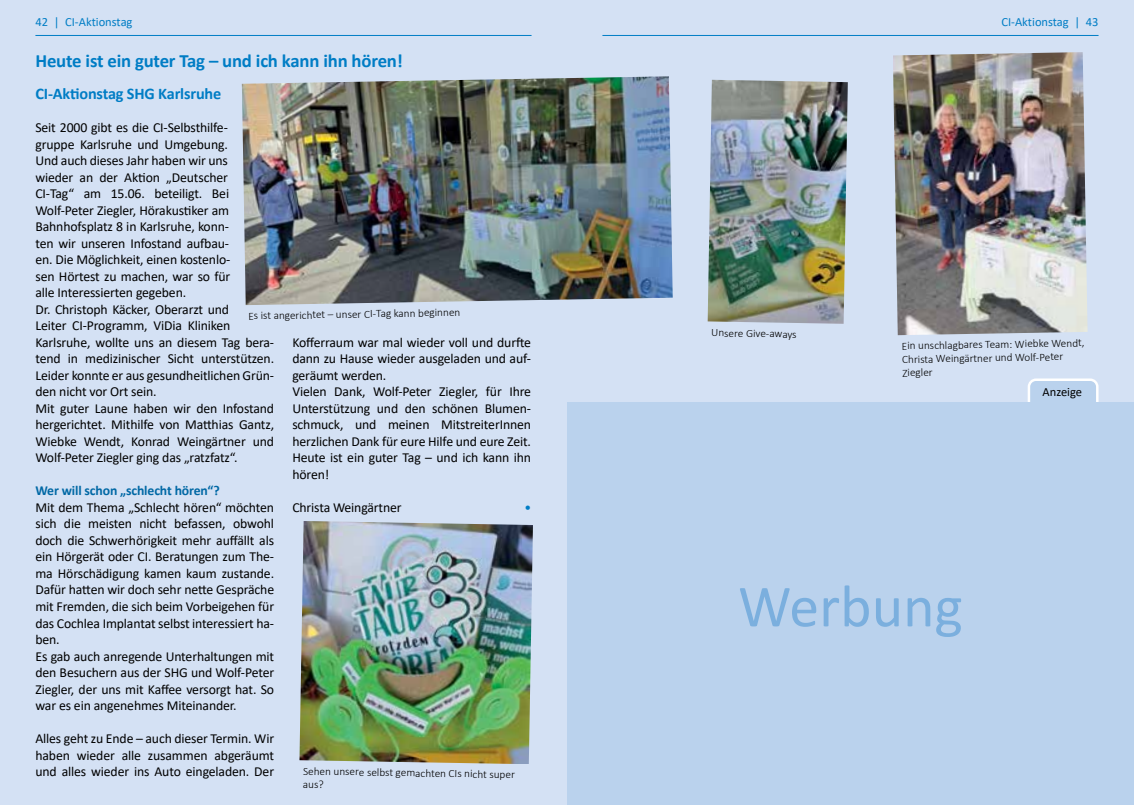
<style>
.page{position:relative;width:1134px;height:805px;background:#fff}
.page>*{position:absolute;margin:0;border:0;box-sizing:border-box;transform-origin:0 0}
.t1{font:60px "Calibri";color:#7bafde}
.t2{font:700 18.75px "Calibri";letter-spacing:-.01em;color:#007dc5}
.t3{font:700 16.25px "Calibri";letter-spacing:-.01em;color:#007dc5}
.t4{font:13.75px/16.5px "Calibri";letter-spacing:-.01em;color:#000}
.t5{font:700 13.75px "Calibri";letter-spacing:-.01em;color:#0068a5}
.t6{font:13.75px "Calibri";color:#007dc5}
.t7{font:12.5px "Calibri";color:#007dc5}
.t8{font:12.5px "Calibri";color:#000}
.t9{font:300 11.25px/13.5px "Calibri";color:#000}
</style>
<div class="page">
<div style="left:0;top:0;width:1134px;height:804px;background:#d4e1f4"></div>
<hr style="left:35px;top:35px;width:496px;height:1px;background:#007dc5">
<hr style="left:602px;top:35px;width:496px;height:1px;background:#007dc5">
<img style="left:242px;top:76px;width:431px;height:229px">
<img style="left:893px;top:52px;width:194px;height:283px">
<div style="left:1029px;top:379px;width:68px;height:39px;background:#bad2ed;border-radius:7px"></div>
<div style="left:1028px;top:378px;width:70px;height:42px;border:2px solid #fff;border-radius:7px"></div>
<img style="left:708px;top:80px;width:140px;height:244px">
<img style="left:299px;top:521px;width:234px;height:243px">
<div style="left:567px;top:402px;width:567px;height:402px;background:#bad2ed"></div>
<p class="t7" style="left:35px;top:13px;width:99px">42 | CI-Aktionstag</p>
<h2 class="t2" style="left:35px;top:48px;width:369px">Heute ist ein guter Tag – und ich kann ihn hören!</h2>
<p class="t3" style="left:35px;top:82px;width:187px">CI-Aktionstag SHG Karlsruhe</p>
<p class="t4" style="left:35px;top:119px;width:240px">Seit 2000 gibt es die CI-Selbsthilfe-<br>gruppe Karlsruhe und Umgebung.<br>Und auch dieses Jahr haben wir uns<br>wieder an der Aktion „Deutscher<br>CI-Tag“ am 15.06. beteiligt. Bei Wolf-Peter Ziegler, Hörakustiker am Bahnhofsplatz 8 in Karlsruhe, konn-<br>ten wir unseren Infostand aufbau-<br>en. Die Möglichkeit, einen kostenlo-<br>sen Hörtest zu machen, war so für<br>alle Interessierten gegeben.<br>Dr. Christoph Käcker, Oberarzt und<br>Leiter CI-Programm, ViDia Kliniken Karlsruhe, wollte uns an diesem Tag bera&shy;tend in medizinischer Sicht unterstützen.<br>Leider konnte er aus gesundheitlichen Grün&shy;den nicht vor Ort sein.<br>Mit guter Laune haben wir den Infostand hergerichtet. Mithilfe von Matthias Gantz, Wiebke Wendt, Konrad Weingärtner und Wolf-Peter Ziegler ging das „ratzfatz“.</p>
<p class="t5" style="left:35px;top:481px;width:186px">Wer will schon „schlecht hören“?</p>
<p class="t4" style="left:35px;top:498px;width:240px">Mit dem Thema „Schlecht hören“ möchten sich die meisten nicht befassen, obwohl doch die Schwerhörigkeit mehr auffällt als ein Hörgerät oder CI. Beratungen zum The&shy;ma Hörschädigung kamen kaum zustande.<br>Dafür hatten wir doch sehr nette Gespräche mit Fremden, die sich beim Vorbeigehen für das Cochlea Implantat selbst interessiert ha&shy;ben.<br>Es gab auch anregende Unterhaltungen mit den Besuchern aus der SHG und Wolf-Peter Ziegler, der uns mit Kaffee versorgt hat. So war es ein angenehmes Miteinander.</p>
<p class="t4" style="left:35px;top:729px;width:240px;text-align:justify">Alles geht zu Ende – auch dieser Termin. Wir haben wieder alle zusammen abgeräumt und alles wieder ins Auto eingeladen. Der</p>
<p class="t9" style="left:248px;top:309px;width:214px;rotate:-1deg">Es ist angerichtet – unser CI-Tag kann beginnen</p>
<p class="t4" style="left:292px;top:333px;width:240px">Kofferraum war mal wieder voll und durfte dann zu Hause wieder ausgeladen und auf&shy;geräumt werden.<br>Vielen Dank, Wolf-Peter Ziegler, für Ihre Unterstützung und den schönen Blumen&shy;schmuck, und meinen MitstreiterInnen herzlichen Dank für eure Hilfe und eure Zeit.<br>Heute ist ein guter Tag – und ich kann ihn hören!</p>
<p class="t4" style="left:292px;top:498px;width:111px">Christa Weingärtner</p>
<p class="t6" style="left:524px;top:497px;width:8px">•</p>
<p class="t9" style="left:303px;top:763px;width:213px;rotate:1deg">Sehen unsere selbst gemachten CIs nicht super aus?</p>
<p class="t7" style="left:1001px;top:13px;width:99px">CI-Aktionstag | 43</p>
<p class="t9" style="left:711px;top:325px;width:87px;rotate:1deg">Unsere Give-aways</p>
<p class="t9" style="left:902px;top:339px;width:184px;rotate:-1deg">Ein unschlagbares Team: Wiebke Wendt,<br>Christa Weingärtner und Wolf-Peter<br>Ziegler</p>
<p class="t8" style="left:1042px;top:383px;width:41px">Anzeige</p>
<h1 class="t1" style="left:738px;top:564px;width:226px">Werbung</h1>
</div>
